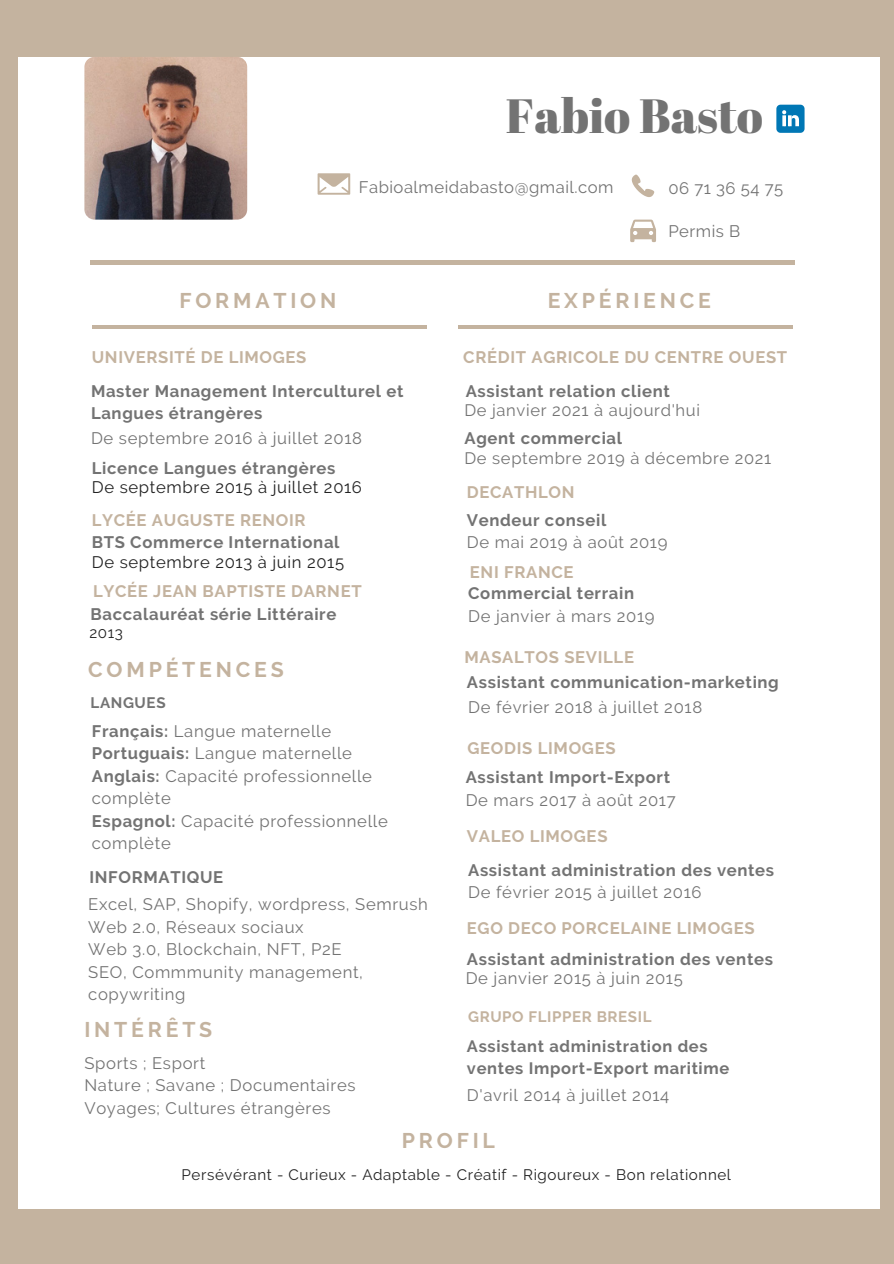
<style>
.page{position:relative;width:894px;height:1264px;background:#fff}
.page>*{position:absolute;margin:0;border:0;box-sizing:border-box;transform-origin:0 0}
.t1{font:48px "Abril Fatface";color:#737373}
.t2{font:700 21.15px "Raleway";letter-spacing:.18em;color:#c4b39f}
.t3{font:16.65px/22.5px "Raleway";letter-spacing:.04em;color:#737373}
.t4{font:700 16.65px/22.5px "Raleway";letter-spacing:.04em;color:#737373}
.t5{font:700 16.65px "Raleway";letter-spacing:.04em;color:#c4b39f}
.t6{font:16.65px "Raleway";letter-spacing:.04em;color:#222}
.t7{font:16.5px "Raleway";letter-spacing:.04em;color:#737373}
.t8{font:700 16.5px/22.5px "Raleway";letter-spacing:.04em;color:#737373}
.t9{font:15.15px "Raleway";letter-spacing:.04em;color:#222}
.t10{font:700 15.15px "Raleway";letter-spacing:.04em;color:#c4b39f}
.t11{font:700 15.15px "Raleway";letter-spacing:.04em;color:#737373}
.s1{font-weight:700}
</style>
<div class="page">
<div style="left:0;top:0;width:893px;height:1263px;background:#c4b39f"></div>
<div style="left:18px;top:57px;width:860px;height:1151px;background:#fff"></div>
<svg style="left:631px;top:174px;width:23px;height:23px"></svg>
<svg style="left:317px;top:173px;width:33px;height:22px"></svg>
<hr style="left:92px;top:325px;width:334px;height:4px;background:#c4b39f">
<hr style="left:91px;top:261px;width:703px;height:3px;background:#c4b39f">
<hr style="left:458px;top:325px;width:335px;height:4px;background:#c4b39f">
<svg style="left:776px;top:105px;width:28px;height:28px"></svg>
<svg style="left:630px;top:219px;width:26px;height:23px"></svg>
<img style="left:84px;top:57px;width:163px;height:162px;border-radius:10px">
<p class="t1" style="left:506px;top:82px;width:258px">Fabio Basto</p>
<p class="t3" style="left:359px;top:175px;width:256px">Fabioalmeidabasto@gmail.com</p>
<p class="t3" style="left:668px;top:177px;width:116px">06 71 36 54 75</p>
<p class="t2" style="left:179px;top:288px;width:158px">FORMATION</p>
<p class="t5" style="left:92px;top:347px;width:216px">UNIVERSITÉ DE LIMOGES</p>
<p class="t4" style="left:91px;top:379px;width:314px">Master Management Interculturel et<br>Langues étrangères</p>
<p class="t4" style="left:92px;top:456px;width:245px">Licence Langues étrangères</p>
<p class="t3" style="left:91px;top:426px;width:272px">De septembre 2016 à juillet 2018</p>
<p class="t6" style="left:92px;top:478px;width:272px">De septembre 2015 à juillet 2016</p>
<p class="t5" style="left:92px;top:510px;width:215px">LYCÉE AUGUSTE RENOIR</p>
<p class="t4" style="left:92px;top:531px;width:249px">BTS Commerce International</p>
<p class="t6" style="left:92px;top:552px;width:254px">De septembre 2013 à juin 2015</p>
<p class="t5" style="left:93px;top:581px;width:270px">LYCÉE JEAN BAPTISTE DARNET</p>
<p class="t4" style="left:91px;top:603px;width:247px">Baccalauréat série Littéraire</p>
<p class="t9" style="left:89px;top:623px;width:35px">2013</p>
<p class="t2" style="left:88px;top:657px;width:197px">COMPÉTENCES</p>
<p class="t11" style="left:91px;top:694px;width:76px">LANGUES</p>
<p class="t3" style="left:92px;top:719px;width:241px"><span class="s1">Français:</span> Langue maternelle</p>
<p class="t3" style="left:92px;top:742px;width:261px"><span class="s1">Portuguais:</span> Langue maternelle</p>
<p class="t3" style="left:92px;top:764px;width:281px"><span class="s1">Anglais:</span> Capacité professionnelle complète</p>
<p class="t3" style="left:92px;top:809px;width:297px"><span class="s1">Espagnol:</span> Capacité professionnelle complète</p>
<p class="t4" style="left:89px;top:865px;width:135px">INFORMATIQUE</p>
<p class="t3" style="left:88px;top:893px;width:341px">Excel, SAP, Shopify, wordpress, Semrush</p>
<p class="t3" style="left:88px;top:915px;width:217px">Web 2.0, Réseaux sociaux</p>
<p class="t3" style="left:88px;top:938px;width:255px">Web 3.0, Blockchain, NFT, P2E</p>
<p class="t3" style="left:88px;top:960px;width:276px">SEO, Commmunity management, copywriting</p>
<p class="t2" style="left:84px;top:1017px;width:129px">INTÉRÊTS</p>
<p class="t3" style="left:84px;top:1051px;width:122px">Sports ; Esport</p>
<p class="t3" style="left:84px;top:1074px;width:272px">Nature ; Savane ; Documentaires</p>
<p class="t3" style="left:84px;top:1096px;width:248px">Voyages; Cultures étrangères</p>
<p class="t3" style="left:668px;top:220px;width:73px">Permis B</p>
<p class="t2" style="left:547px;top:288px;width:165px">EXPÉRIENCE</p>
<p class="t5" style="left:463px;top:347px;width:325px">CRÉDIT AGRICOLE DU CENTRE OUEST</p>
<p class="t4" style="left:465px;top:379px;width:205px">Assistant relation client</p>
<p class="t7" style="left:464px;top:400px;width:237px">De janvier 2021 à aujourd'hui</p>
<p class="t4" style="left:464px;top:426px;width:159px">Agent commercial</p>
<p class="t7" style="left:464px;top:448px;width:308px">De septembre 2019 à décembre 2021</p>
<p class="t5" style="left:466px;top:482px;width:109px">DECATHLON</p>
<p class="t4" style="left:466px;top:508px;width:141px">Vendeur conseil</p>
<p class="t3" style="left:466px;top:531px;width:202px">De mai 2019 à août 2019</p>
<p class="t5" style="left:470px;top:562px;width:105px">ENI FRANCE</p>
<p class="t4" style="left:468px;top:582px;width:167px">Commercial terrain</p>
<p class="t3" style="left:468px;top:604px;width:188px">De janvier à mars 2019</p>
<p class="t5" style="left:464px;top:647px;width:171px">MASALTOS SEVILLE</p>
<p class="t4" style="left:467px;top:671px;width:313px">Assistant communication-marketing</p>
<p class="t3" style="left:468px;top:695px;width:235px">De février 2018 à juillet 2018</p>
<p class="t5" style="left:467px;top:738px;width:149px">GEODIS LIMOGES</p>
<p class="t4" style="left:465px;top:766px;width:206px">Assistant Import-Export</p>
<p class="t3" style="left:465px;top:788px;width:211px">De mars 2017 à août 2017</p>
<p class="t5" style="left:467px;top:826px;width:142px">VALEO LIMOGES</p>
<p class="t4" style="left:468px;top:858px;width:307px">Assistant administration des ventes</p>
<p class="t3" style="left:468px;top:881px;width:235px">De février 2015 à juillet 2016</p>
<p class="t5" style="left:467px;top:918px;width:289px">EGO DECO PORCELAINE LIMOGES</p>
<p class="t4" style="left:467px;top:948px;width:307px">Assistant administration des ventes</p>
<p class="t3" style="left:465px;top:967px;width:218px">De janvier 2015 à juin 2015</p>
<p class="t10" style="left:468px;top:1008px;width:185px">GRUPO FLIPPER BRESIL</p>
<p class="t8" style="left:467px;top:1034px;width:264px">Assistant administration des ventes Import-Export maritime</p>
<p class="t3" style="left:467px;top:1083px;width:204px">D'avril 2014 à juillet 2014</p>
<p class="t2" style="left:401px;top:1127px;width:95px">PROFIL</p>
<p class="t9" style="left:181px;top:1165px;width:551px">Persévérant - Curieux - Adaptable - Créatif - Rigoureux - Bon relationnel</p>
</div>
